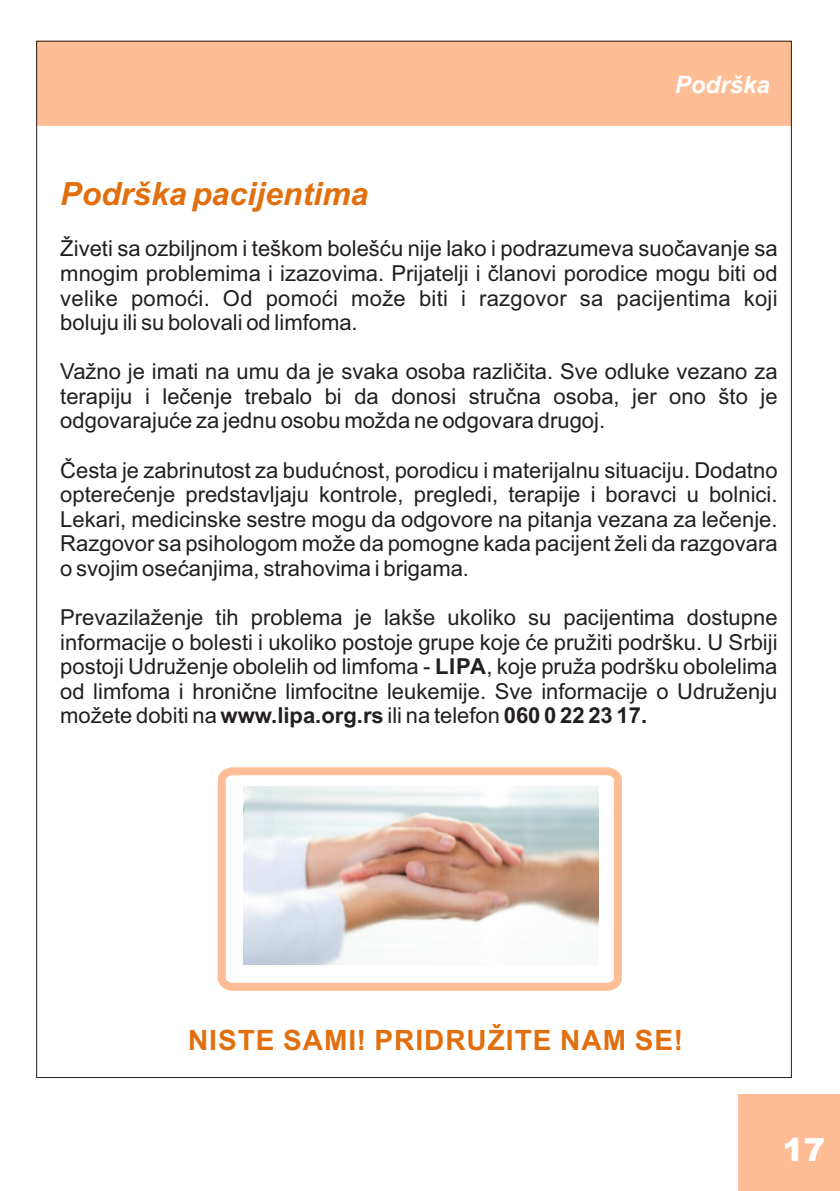
<style>
.page{position:relative;width:840px;height:1191px;background:#fff}
.page>*{position:absolute;margin:0;border:0;box-sizing:border-box;transform-origin:0 0}
.t1{font:italic 700 32px "Arial";color:#e26f0d}
.t2{font:900 32px "Arial";color:#fff}
.t3{font:700 28px "Arial";letter-spacing:.035em;color:#e26f0d}
.t4{font:italic 700 24px "Arial";color:#fff}
.t5{font:22px/24.6px "Arial";color:#231f20;text-align:justify}
.s1{font-weight:700}
</style>
<div class="page">
<div style="left:36px;top:40px;width:756px;height:86px;background:#ffbd95"></div>
<svg style="left:217px;top:767px;width:405px;height:224px"></svg>
<div style="left:738px;top:1094px;width:101px;height:97px;background:#ffbd95"></div>
<p class="t4" style="left:674px;top:75px;width:96px">Podrška</p>
<h1 class="t1" style="left:60px;top:182px;width:309px">Podrška pacijentima</h1>
<p class="t5" style="left:60px;top:238px;width:718px">Živeti sa ozbiljnom i teškom bolešću nije lako i podrazumeva suočavanje sa mnogim problemima i izazovima. Prijatelji i članovi porodice mogu biti od velike pomoći. Od pomoći može biti i razgovor sa pacijentima koji boluju ili su bolovali od limfoma.</p>
<p class="t5" style="left:60px;top:361px;width:718px">Važno je imati na umu da je svaka osoba različita. Sve odluke vezano za terapiju i lečenje trebalo bi da donosi stručna osoba, jer ono što je odgovarajuće za jednu osobu možda ne odgovara drugoj.</p>
<p class="t5" style="left:60px;top:459px;width:718px">Česta je zabrinutost za budućnost, porodicu i materijalnu situaciju. Dodatno opterećenje predstavljaju kontrole, pregledi, terapije i boravci u bolnici.<br>Lekari, medicinske sestre mogu da odgovore na pitanja vezana za lečenje.<br>Razgovor sa psihologom može da pomogne kada pacijent želi da razgovara o svojim osećanjima, strahovima i brigama.</p>
<p class="t5" style="left:60px;top:607px;width:718px">Prevazilaženje tih problema je lakše ukoliko su pacijentima dostupne informacije o bolesti i ukoliko postoje grupe koje će pružiti podršku. U Srbiji postoji Udruženje obolelih od limfoma - <span class="s1">LIPA</span>, koje pruža podršku obolelima od limfoma i hronične limfocitne leukemije. Sve informacije o Udruženju možete dobiti na <span class="s1">www.lipa.org.rs</span> ili na telefon <span class="s1">060 0 22 23 17.</span></p>
<p class="t3" style="left:188px;top:1029px;width:496px">NISTE SAMI! PRIDRUŽITE NAM SE!</p>
<h1 class="t2" style="left:767px;top:1131px;width:44px">193</h1>
<h1 class="t2" style="left:767px;top:1138px;width:59px">717</h1>
</div>
